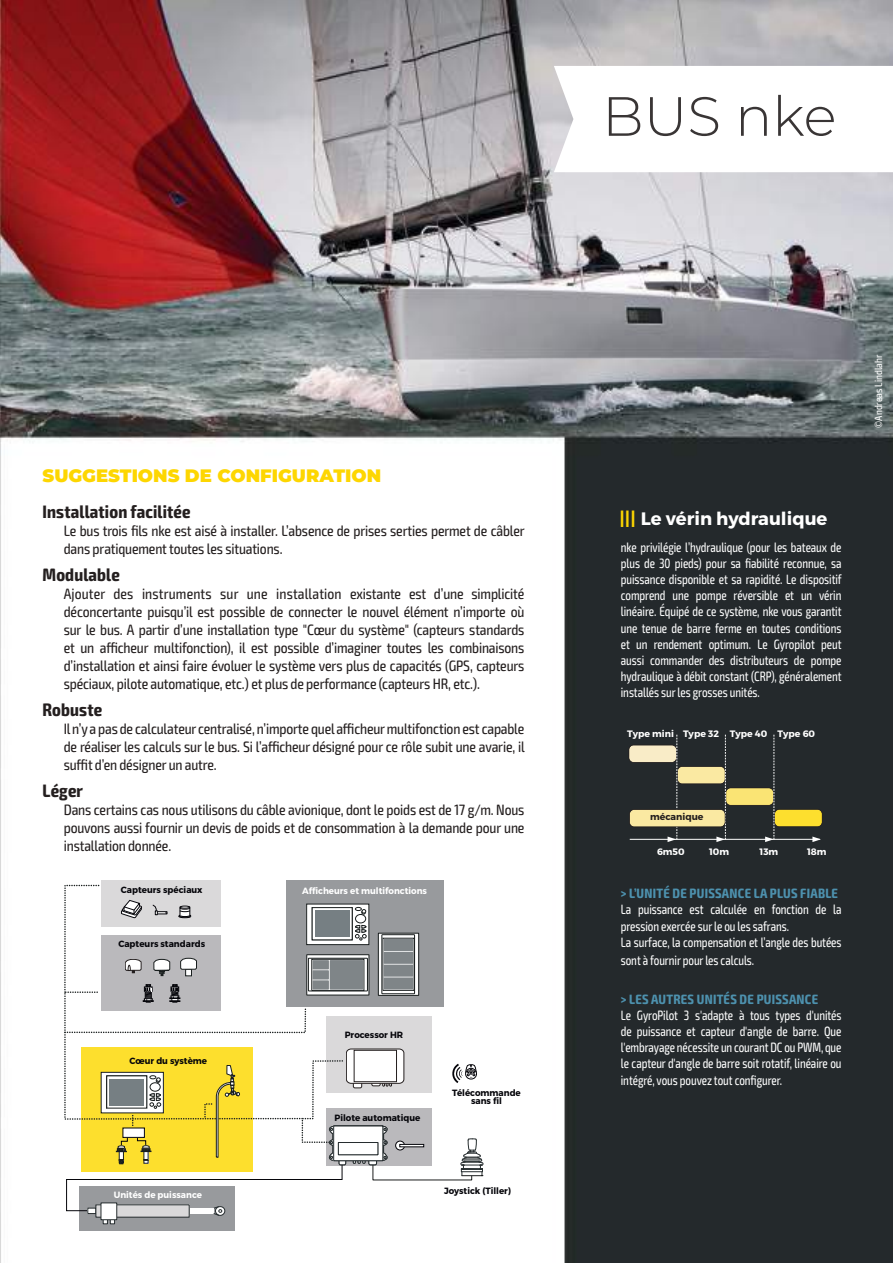
<style>
.page{position:relative;width:893px;height:1263px;background:#fff}
.page>*{position:absolute;margin:0;border:0;box-sizing:border-box;transform-origin:0 0}
.t1{font:300 55.2px "Montserrat";color:#393535}
.t2{font:700 condensed 18px "Exo 2";letter-spacing:.01em;color:#241f1f}
.t3{font:900 18px "Montserrat";color:#fdd601}
.t4{font:700 18px "Montserrat";color:#fff}
.t5{font:condensed 15px/18px "Exo 2";letter-spacing:-.01em;color:#241f1f;text-align:justify}
.t6{font:condensed 13.5px/16.2px "Exo 2";letter-spacing:-.005em;color:#fff;text-align:justify;scale:.9 1}
.t7{font:700 condensed 13.5px "Exo 2";letter-spacing:.02em;color:#4d91ae}
.t8{font:condensed 10.5px "Exo 2";color:#fff}
.t9{font:700 9.3px "Montserrat";color:#241f1f}
.t10{font:700 9.3px "Montserrat";color:#fff}
.t11{font:700 9px/8.2px "Montserrat";color:#05050a;text-align:center;scale:.96 1}
.t12{font:700 9px "Montserrat";color:#fff;scale:.96 1}
.s1{color:#fdd601}
</style>
<div class="page">
<img style="left:0;top:0;width:893px;height:1263px">
<svg style="left:628px;top:735px;width:195px;height:107px;background:#575645"></svg>
<div style="left:80px;top:1186px;width:155px;height:45px;background:#989a9d"></div>
<div style="left:286px;top:880px;width:158px;height:127px;background:#989a9d"></div>
<div style="left:101px;top:880px;width:120px;height:47px;background:#dad9da"></div>
<svg style="left:63px;top:884px;width:420px;height:340px"></svg>
<div style="left:334px;top:1126px;width:49px;height:35px;background:#fff"></div>
<div style="left:333px;top:1126px;width:50px;height:35px;border:1px solid #262d2f"></div>
<div style="left:338px;top:1142px;width:40px;height:13px;border:1px solid #262d2f"></div>
<svg style="left:554px;top:66px;width:339px;height:106px"></svg>
<h1 class="t1" style="left:602px;top:79px;width:236px">BUS nke</h1>
<p class="t3" style="left:43px;top:462px;width:340px">SUGGESTIONS DE CONFIGURATION</p>
<p class="t2" style="left:43px;top:501px;width:150px">Installation facilitée</p>
<p class="t5" style="left:64px;top:522px;width:462px">Le bus trois fils nke est aisé à installer. L’absence de prises serties permet de câbler dans pratiquement toutes les situations.</p>
<p class="t2" style="left:43px;top:564px;width:79px">Modulable</p>
<p class="t5" style="left:64px;top:585px;width:462px">Ajouter des instruments sur une installation existante est d’une simplicité déconcertante puisqu’il est possible de connecter le nouvel élément n’importe où sur le bus. A partir d’une installation type "Cœur du système" (capteurs standards et un afficheur multifonction), il est possible d’imaginer toutes les combinaisons d’installation et ainsi faire évoluer le système vers plus de capacités (GPS, capteurs spéciaux, pilote automatique, etc.) et plus de performance (capteurs HR, etc.).</p>
<p class="t2" style="left:43px;top:699px;width:61px">Robuste</p>
<p class="t5" style="left:64px;top:720px;width:463px">Il n’y a pas de calculateur centralisé, n’importe quel afficheur multifonction est capable de réaliser les calculs sur le bus. Si l’afficheur désigné pour ce rôle subit une avarie, il suffit d’en désigner un autre.</p>
<p class="t2" style="left:43px;top:780px;width:42px">Léger</p>
<p class="t5" style="left:64px;top:801px;width:462px">Dans certains cas nous utilisons du câble avionique, dont le poids est de 17 g/m. Nous pouvons aussi fournir un devis de poids et de consommation à la demande pour une installation donnée.</p>
<p class="t9" style="left:320px;top:728px;width:142px">Type mini Type 32 Type 40</p>
<p class="t9" style="left:470px;top:728px;width:39px">Type 60</p>
<p class="t9" style="left:343px;top:811px;width:55px">mécanique</p>
<p class="t11" style="left:121px;top:886px;width:87px">Capteurs spéciaux</p>
<p class="t11" style="left:118px;top:939px;width:92px">Capteurs standards</p>
<p class="t11" style="left:129px;top:1057px;width:82px">Coeur du système</p>
<p class="t12" style="left:114px;top:1189px;width:93px">Unités de puissance</p>
<p class="t12" style="left:302px;top:885px;width:132px">Afficheurs et multifonctions</p>
<p class="t11" style="left:345px;top:1030px;width:62px">Processor HR</p>
<p class="t11" style="left:334px;top:1114px;width:91px">Pilote automatique</p>
<p class="t11" style="left:452px;top:1089px;width:73px">Télécommande sans fil</p>
<p class="t11" style="left:444px;top:1187px;width:71px">Joystick (Tiller)</p>
<p class="t8" style="left:872px;top:428px;width:75px;rotate:-90deg">©Andreas Lindlahr</p>
<p class="t4" style="left:620px;top:507px;width:209px"><span class="s1">|||</span> Le vérin hydraulique</p>
<p class="t6" style="left:621px;top:539px;width:247px">nke privilégie l’hydraulique (pour les bateaux de plus de 30 pieds) pour sa fiabilité reconnue, sa puissance disponible et sa rapidité. Le dispositif comprend une pompe réversible et un vérin linéaire. Équipé de ce système, nke vous garantit une tenue de barre ferme en toutes conditions et un rendement optimum. Le Gyropilot peut aussi commander des distributeurs de pompe hydraulique à débit constant (CRP), généralement installés sur les grosses unités.</p>
<p class="t10" style="left:627px;top:728px;width:142px">Type mini Type 32 Type 40</p>
<p class="t10" style="left:778px;top:728px;width:39px">Type 60</p>
<p class="t9" style="left:650px;top:811px;width:55px">mécanique</p>
<p class="t10" style="left:657px;top:846px;width:29px">6m50</p>
<p class="t10" style="left:709px;top:846px;width:22px">10m</p>
<p class="t10" style="left:759px;top:846px;width:20px">13m</p>
<p class="t10" style="left:807px;top:846px;width:21px">18m</p>
<p class="t7" style="left:621px;top:885px;width:219px">&gt; L’UNITÉ DE PUISSANCE LA PLUS FIABLE</p>
<p class="t6" style="left:621px;top:902px;width:247px;text-align:left">La puissance est calculée en fonction de la pression exercée sur le ou les safrans.<br>La surface, la compensation et l’angle des butées</p>
<p class="t6" style="left:621px;top:952px;width:150px">sont à fournir pour les calculs.</p>
<p class="t7" style="left:621px;top:991px;width:199px">&gt; LES AUTRES UNITÉS DE PUISSANCE</p>
<p class="t6" style="left:621px;top:1007px;width:247px">Le GyroPilot 3 s'adapte à tous types d'unités de puissance et capteur d'angle de barre. Que l'embrayage nécessite un courant DC ou PWM, que le capteur d'angle de barre soit rotatif, linéaire ou intégré, vous pouvez tout configurer.</p>
</div>
